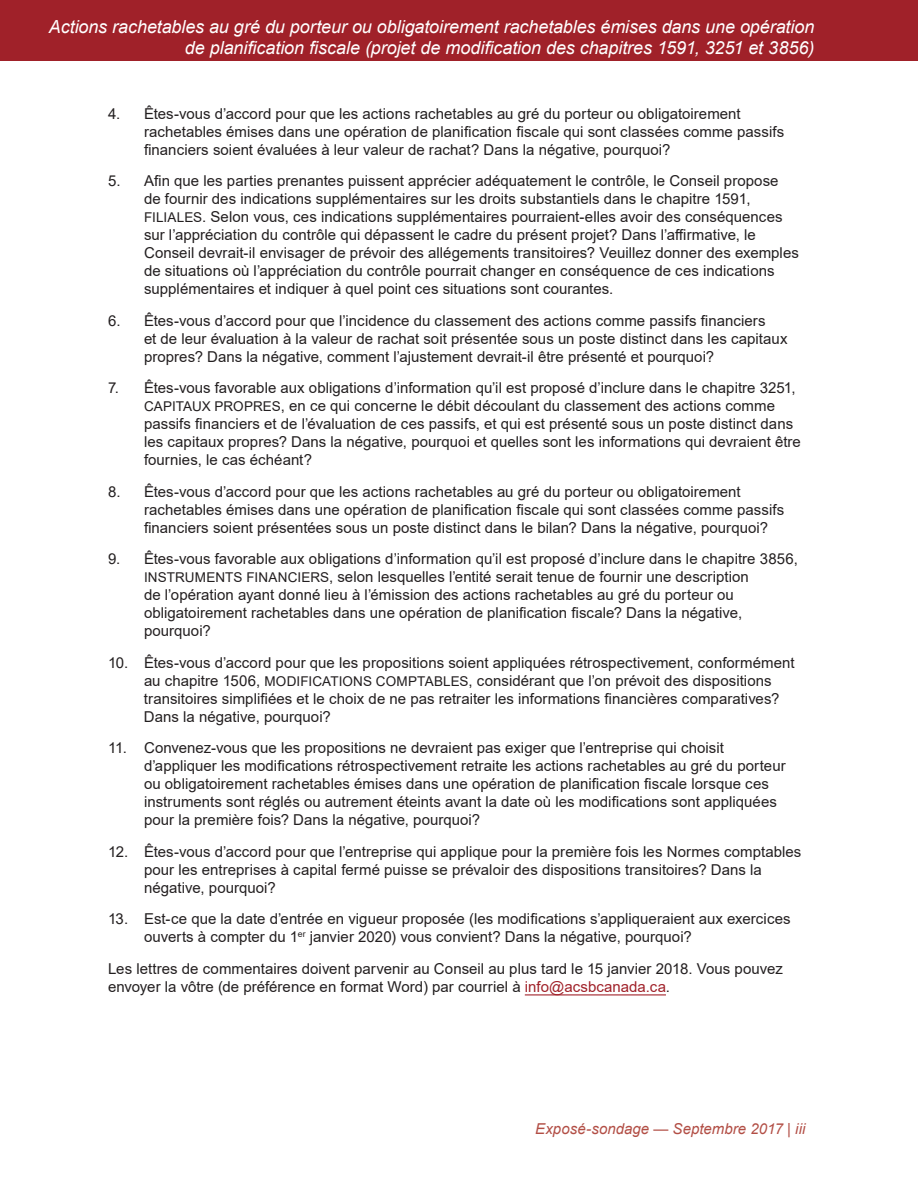
<style>
.page{position:relative;width:918px;height:1188px;background:#fff}
.page>*{position:absolute;margin:0;border:0;box-sizing:border-box;transform-origin:0 0}
.t1{font:italic 18px/21.6px "Arial";letter-spacing:-.005em;color:#fff;text-align:right}
.Pre_Content_numbered{font:15px/18px "Arial";letter-spacing:.005em;color:#231f20}
.Pre_Content{font:15px/18px "Arial";color:#231f20}
.t2{font:italic 15px "Arial";color:#b24e45}
.s1{font-size:13.5px}
.s2{color:#a02129}
.s3{font-style:normal}
</style>
<div class="page">
<div style="left:0;top:0;width:918px;height:61px;background:#a02129"></div>
<hr style="left:525px;top:994px;width:141px;height:1px;background:#a02129">
<p class="t1" style="left:49px;top:16px;width:767px">Actions rachetables au gré du porteur ou obligatoirement rachetables émises dans une opération de planification fiscale (projet de modification des chapitres 1591, 3251 et 3856)</p>
<p class="Pre_Content_numbered" style="left:144px;top:105px;width:642px;text-indent:-36px">4. Êtes-vous d’accord pour que les actions rachetables au gré du porteur ou obligatoirement rachetables émises dans une opération de planification fiscale qui sont classées comme passifs financiers soient évaluées à leur valeur de rachat? Dans la négative, pourquoi?</p>
<p class="Pre_Content_numbered" style="left:144px;top:172px;width:656px;text-indent:-36px">5. Afin que les parties prenantes puissent apprécier adéquatement le contrôle, le Conseil propose de fournir des indications supplémentaires sur les droits substantiels dans le chapitre 1591, <span class="s1">FILIALES</span>. Selon vous, ces indications supplémentaires pourraient-elles avoir des conséquences sur l’appréciation du contrôle qui dépassent le cadre du présent projet? Dans l’affirmative, le Conseil devrait-il envisager de prévoir des allégements transitoires? Veuillez donner des exemples de situations où l’appréciation du contrôle pourrait changer en conséquence de ces indications supplémentaires et indiquer à quel point ces situations sont courantes.</p>
<p class="Pre_Content_numbered" style="left:144px;top:312px;width:645px;text-indent:-36px">6. Êtes-vous d’accord pour que l’incidence du classement des actions comme passifs financiers<br>et de leur évaluation à la valeur de rachat soit présentée sous un poste distinct dans les capitaux propres? Dans la négative, comment l’ajustement devrait-il être présenté et pourquoi?</p>
<p class="Pre_Content_numbered" style="left:144px;top:379px;width:658px;text-indent:-36px">7. Êtes-vous favorable aux obligations d’information qu’il est proposé d’inclure dans le chapitre 3251, <span class="s1">CAPITAUX PROPRES</span>, en ce qui concerne le débit découlant du classement des actions comme passifs financiers et de l’évaluation de ces passifs, et qui est présenté sous un poste distinct dans les capitaux propres? Dans la négative, pourquoi et quelles sont les informations qui devraient être fournies, le cas échéant?</p>
<p class="Pre_Content_numbered" style="left:144px;top:483px;width:642px;text-indent:-36px">8. Êtes-vous d’accord pour que les actions rachetables au gré du porteur ou obligatoirement rachetables émises dans une opération de planification fiscale qui sont classées comme passifs financiers soient présentées sous un poste distinct dans le bilan? Dans la négative, pourquoi?</p>
<p class="Pre_Content_numbered" style="left:144px;top:550px;width:655px;text-indent:-36px">9. Êtes-vous favorable aux obligations d’information qu’il est proposé d’inclure dans le chapitre 3856, <span class="s1">INSTRUMENTS FINANCIERS</span>, selon lesquelles l’entité serait tenue de fournir une description<br>de l’opération ayant donné lieu à l’émission des actions rachetables au gré du porteur ou obligatoirement rachetables dans une opération de planification fiscale? Dans la négative, pourquoi?</p>
<p class="Pre_Content_numbered" style="left:144px;top:654px;width:652px;text-indent:-36px">10. Êtes-vous d’accord pour que les propositions soient appliquées rétrospectivement, conformément au chapitre 1506, <span class="s1">MODIFICATIONS COMPTABLES</span>, considérant que l’on prévoit des dispositions transitoires simplifiées et le choix de ne pas retraiter les informations financières comparatives?<br>Dans la négative, pourquoi?</p>
<p class="Pre_Content_numbered" style="left:144px;top:739px;width:643px;text-indent:-36px">11. Convenez-vous que les propositions ne devraient pas exiger que l’entreprise qui choisit d’appliquer les modifications rétrospectivement retraite les actions rachetables au gré du porteur ou obligatoirement rachetables émises dans une opération de planification fiscale lorsque ces instruments sont réglés ou autrement éteints avant la date où les modifications sont appliquées pour la première fois? Dans la négative, pourquoi?</p>
<p class="Pre_Content_numbered" style="left:144px;top:843px;width:659px;text-indent:-36px">12. Êtes-vous d’accord pour que l’entreprise qui applique pour la première fois les Normes comptables pour les entreprises à capital fermé puisse se prévaloir des dispositions transitoires? Dans la négative, pourquoi?</p>
<p class="Pre_Content_numbered" style="left:144px;top:910px;width:648px;text-indent:-36px">13. Est-ce que la date d’entrée en vigueur proposée (les modifications s’appliqueraient aux exercices ouverts à compter du 1<sup>er</sup> janvier 2020) vous convient? Dans la négative, pourquoi?</p>
<p class="Pre_Content" style="left:108px;top:960px;width:676px">Les lettres de commentaires doivent parvenir au Conseil au plus tard le 15 janvier 2018. Vous pouvez envoyer la vôtre (de préférence en format Word) par courriel à <span class="s2">info@acsbcanada.ca</span>.</p>
<p class="t2" style="left:535px;top:1119px;width:272px">Exposé-sondage — Septembre 2017 <span class="s3">|</span> iii</p>
</div>
